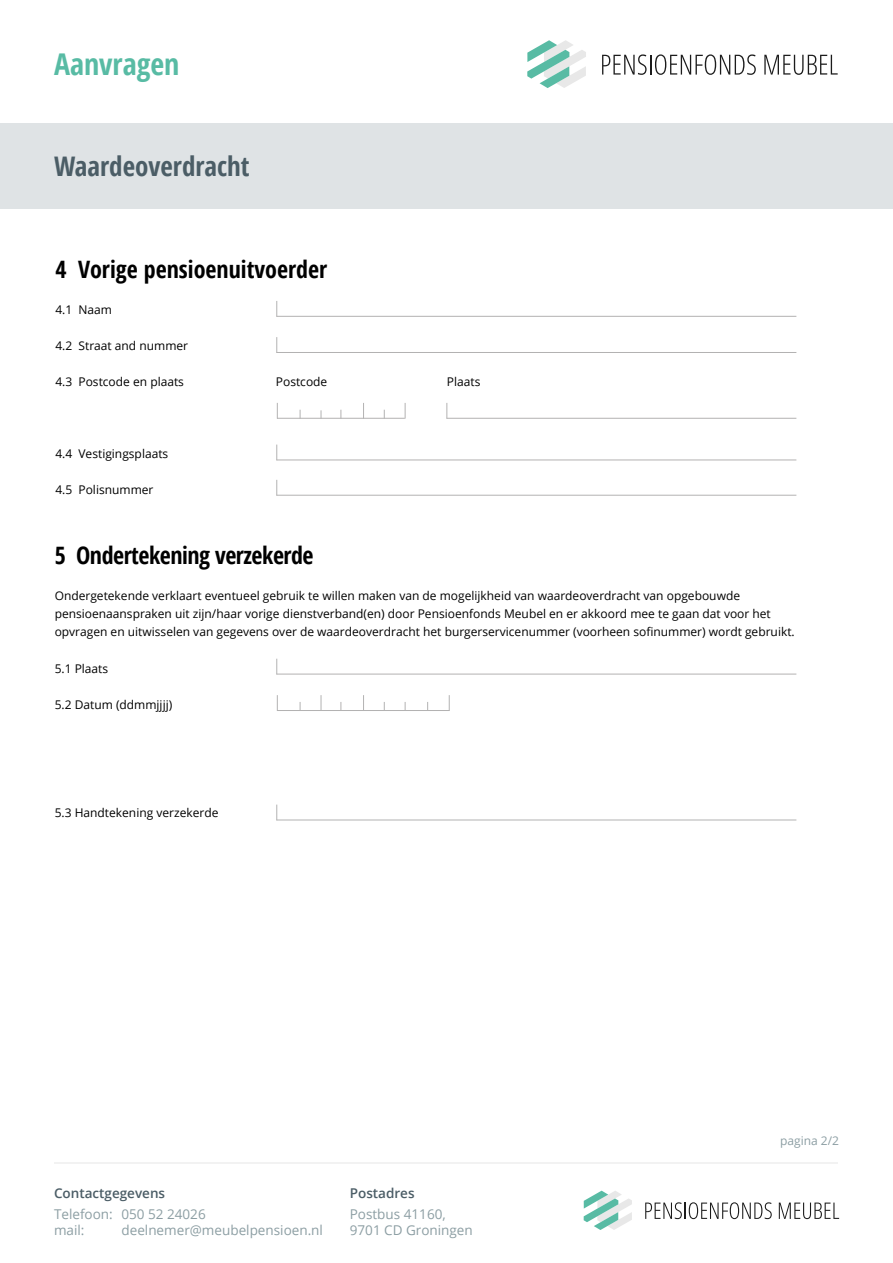
<style>
.page{position:relative;width:893px;height:1263px;background:#fff}
.page>*{position:absolute;margin:0;border:0;box-sizing:border-box;transform-origin:0 0}
.t1{font:700 condensed 30px "Open Sans";color:#58bba4}
.t2{font:700 condensed 27px "Open Sans";color:#4b5d66}
.t3{font:700 condensed 24px "Open Sans";letter-spacing:-.015em;color:#000}
.t4{font:13.5px/16.2px "Open Sans";color:#8c9ea3}
.t5{font:600 13.5px "Open Sans";color:#4b5d66}
.t6{font:12px/18px "Open Sans";color:#000}
.t7{font:12px "Open Sans";color:#8c9ea3}
</style>
<div class="page">
<hr style="left:54px;top:1162px;width:784px;height:2px;background:#f2f2f2">
<svg style="left:645px;top:1202px;width:127px;height:17px"></svg>
<svg style="left:779px;top:1202px;width:60px;height:17px"></svg>
<svg style="left:584px;top:1190px;width:48px;height:40px"></svg>
<svg style="left:602px;top:54px;width:154px;height:21px"></svg>
<svg style="left:764px;top:55px;width:74px;height:20px"></svg>
<svg style="left:527px;top:40px;width:59px;height:48px"></svg>
<div style="left:0;top:123px;width:893px;height:86px;background:#dfe3e5"></div>
<hr style="left:276px;top:674px;width:520px;height:1px;background:#b3b2b2">
<svg style="left:276px;top:659px;width:1px;height:15px"></svg>
<hr style="left:276px;top:820px;width:520px;height:1px;background:#b3b2b2">
<svg style="left:276px;top:805px;width:1px;height:15px"></svg>
<hr style="left:276px;top:316px;width:520px;height:1px;background:#b3b2b2">
<svg style="left:276px;top:301px;width:1px;height:16px"></svg>
<hr style="left:276px;top:352px;width:520px;height:1px;background:#b3b2b2">
<svg style="left:276px;top:337px;width:1px;height:16px"></svg>
<hr style="left:276px;top:460px;width:520px;height:1px;background:#b3b2b2">
<svg style="left:276px;top:445px;width:1px;height:15px"></svg>
<hr style="left:276px;top:495px;width:520px;height:1px;background:#b3b2b2">
<svg style="left:276px;top:480px;width:1px;height:15px"></svg>
<hr style="left:277px;top:710px;width:172px;height:1px;background:#b3b2b2">
<svg style="left:277px;top:695px;width:1px;height:15px"></svg>
<svg style="left:449px;top:695px;width:1px;height:16px"></svg>
<svg style="left:363px;top:695px;width:1px;height:15px"></svg>
<svg style="left:321px;top:695px;width:1px;height:15px"></svg>
<hr style="left:446px;top:418px;width:350px;height:1px;background:#b3b2b2">
<svg style="left:446px;top:403px;width:1px;height:16px"></svg>
<hr style="left:277px;top:418px;width:128px;height:1px;background:#b3b2b2">
<svg style="left:277px;top:403px;width:1px;height:15px"></svg>
<svg style="left:363px;top:403px;width:1px;height:15px"></svg>
<svg style="left:405px;top:403px;width:1px;height:16px"></svg>
<h1 class="t1" style="left:54px;top:44px;width:127px">Aanvragen</h1>
<h2 class="t2" style="left:54px;top:147px;width:197px">Waardeoverdracht</h2>
<h3 class="t3" style="left:55px;top:252px;width:273px">4 Vorige pensioenuitvoerder</h3>
<p class="t6" style="left:55px;top:300px;width:58px">4.1 Naam</p>
<p class="t6" style="left:55px;top:336px;width:134px">4.2 Straat and nummer</p>
<p class="t6" style="left:55px;top:372px;width:130px">4.3 Postcode en plaats</p>
<p class="t6" style="left:276px;top:372px;width:53px">Postcode</p>
<p class="t6" style="left:447px;top:372px;width:35px">Plaats</p>
<p class="t6" style="left:55px;top:444px;width:115px">4.4 Vestigingsplaats</p>
<p class="t6" style="left:55px;top:480px;width:100px">4.5 Polisnummer</p>
<h3 class="t3" style="left:55px;top:539px;width:260px">5 Ondertekening verzekerde</h3>
<p class="t6" style="left:55px;top:587px;width:742px">Ondergetekende verklaart eventueel gebruik te willen maken van de mogelijkheid van waardeoverdracht van opgebouwde pensioenaanspraken uit zijn/haar vorige dienstverband(en) door Pensioenfonds Meubel en er akkoord mee te gaan dat voor het opvragen en uitwisselen van gegevens over de waardeoverdracht het burgerservicenummer (voorheen sofinummer) wordt gebruikt.</p>
<p class="t6" style="left:55px;top:659px;width:55px">5.1 Plaats</p>
<p class="t6" style="left:55px;top:695px;width:119px">5.2 Datum (ddmmjjjj)</p>
<p class="t6" style="left:55px;top:803px;width:165px">5.3 Handtekening verzekerde</p>
<p class="t5" style="left:54px;top:1184px;width:113px">Contactgegevens</p>
<p class="t4" style="left:54px;top:1205px;width:153px">Telefoon: 050 52 24026 mail:</p>
<p class="t4" style="left:122px;top:1222px;width:203px">deelnemer@meubelpensioen.nl</p>
<p class="t5" style="left:350px;top:1184px;width:66px">Postadres</p>
<p class="t4" style="left:350px;top:1205px;width:125px">Postbus 41160,<br>9701 CD Groningen</p>
<p class="t7" style="left:780px;top:1132px;width:60px">pagina 2/2</p>
</div>
